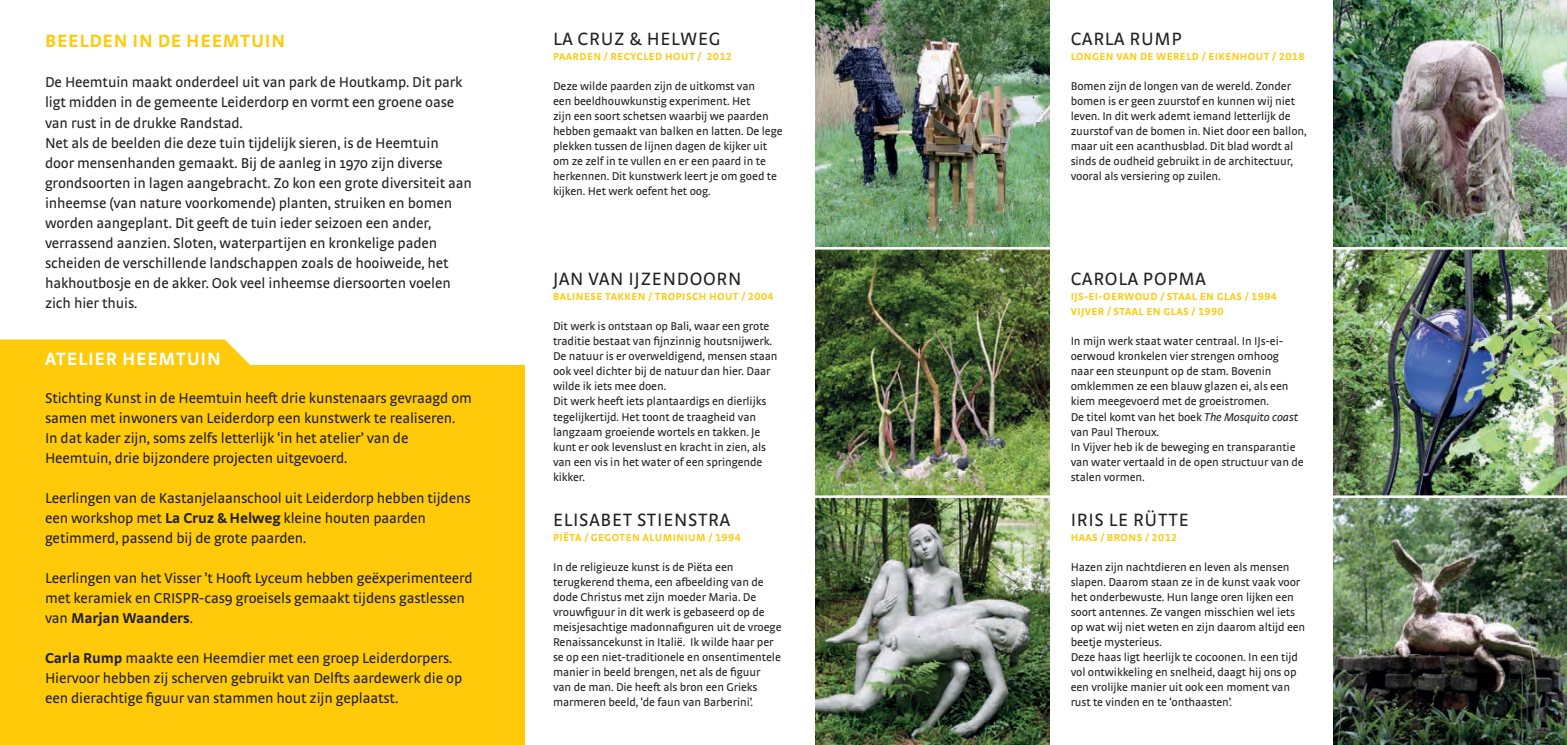
<style>
.page{position:relative;width:1567px;height:745px;background:#fff}
.page>*{position:absolute;margin:0;border:0;box-sizing:border-box;transform-origin:0 0}
.t1{font:18.75px "Strada TF";letter-spacing:.04em;color:#231f20}
.t2{font:700 18.75px "Strada TF";letter-spacing:.04em;color:#feca0a}
.t3{font:700 18.75px "Strada TF";letter-spacing:.04em;color:#fff}
.t4{font:15px/20px "Strada";letter-spacing:-.01em;color:#231f20}
.t5{font:11.88px/15px "Strada";letter-spacing:-.01em;color:#231f20}
.t6{font:700 10.62px/15px "Strada TF";letter-spacing:.04em;color:#feca0a}
.s1{font-weight:700}
.s2{font-style:italic}
</style>
<div class="page">
<svg style="left:0;top:339px;width:250px;height:26px;background:#fecd1a"></svg>
<div style="left:0;top:365px;width:524px;height:379px;background:#feca0a"></div>
<img style="left:1333px;top:249px;width:233px;height:246px">
<img style="left:815px;top:0;width:234px;height:247px">
<img style="left:815px;top:249px;width:234px;height:246px">
<img style="left:815px;top:497px;width:234px;height:247px">
<img style="left:1333px;top:0;width:233px;height:247px">
<img style="left:1333px;top:497px;width:233px;height:247px">
<h1 class="t2" style="left:45px;top:30px;width:242px">BEELDEN IN DE HEEMTUIN</h1>
<p class="t4" style="left:45px;top:72px;width:428px">De Heemtuin maakt onderdeel uit van park de Houtkamp. Dit park ligt midden in de gemeente Leiderdorp en vormt een groene oase van rust in de drukke Randstad.<br>Net als de beelden die deze tuin tijdelijk sieren, is de Heemtuin<br>door mensenhanden gemaakt. Bij de aanleg in 1970 zijn diverse grondsoorten in lagen aangebracht. Zo kon een grote diversiteit aan inheemse (van nature voorkomende) planten, struiken en bomen worden aangeplant. Dit geeft de tuin ieder seizoen een ander, verrassend aanzien. Sloten, waterpartijen en kronkelige paden scheiden de verschillende landschappen zoals de hooiweide, het hakhoutbosje en de akker. Ook veel inheemse diersoorten voelen zich hier thuis.</p>
<h1 class="t3" style="left:45px;top:347px;width:177px">ATELIER HEEMTUIN</h1>
<p class="t4" style="left:45px;top:387px;width:428px">Stichting Kunst in de Heemtuin heeft drie kunstenaars gevraagd om samen met inwoners van Leiderdorp een kunstwerk te realiseren.<br>In dat kader zijn, soms zelfs letterlijk ‘in het atelier’ van de Heemtuin, drie bijzondere projecten uitgevoerd.</p>
<p class="t4" style="left:45px;top:487px;width:427px">Leerlingen van de Kastanjelaanschool uit Leiderdorp hebben tijdens een workshop met <span class="s1">La Cruz &amp; Helweg</span> kleine houten paarden getimmerd, passend bij de grote paarden.</p>
<p class="t4" style="left:45px;top:567px;width:429px">Leerlingen van het Visser ’t Hooft Lyceum hebben geëxperimenteerd met keramiek en CRISPR-cas9 groeisels gemaakt tijdens gastlessen van <span class="s1">Marjan Waanders</span>.</p>
<p class="t4" style="left:45px;top:647px;width:419px"><span class="s1">Carla Rump</span> maakte een Heemdier met een groep Leiderdorpers.<br>Hiervoor hebben zij scherven gebruikt van Delfts aardewerk die op een dierachtige figuur van stammen hout zijn geplaatst.</p>
<h1 class="t1" style="left:553px;top:28px;width:169px">LA CRUZ &amp; HELWEG</h1>
<p class="t6" style="left:553px;top:49px;width:180px">PAARDEN / RECYCLED HOUT / 2012</p>
<p class="t5" style="left:553px;top:78px;width:231px">Deze wilde paarden zijn de uitkomst van<br>een beeldhouwkunstig experiment. Het<br>zijn een soort schetsen waarbij we paarden hebben gemaakt van balken en latten. De lege plekken tussen de lijnen dagen de kijker uit om ze zelf in te vullen en er een paard in te herkennen. Dit kunstwerk leert je om goed te kijken. Het werk oefent het oog.</p>
<h1 class="t1" style="left:553px;top:268px;width:190px">JAN VAN IJZENDOORN</h1>
<p class="t6" style="left:553px;top:289px;width:222px">BALINESE TAKKEN / TROPISCH HOUT / 2004</p>
<p class="t5" style="left:553px;top:318px;width:226px">Dit werk is ontstaan op Bali, waar een grote traditie bestaat van fijnzinnig houtsnijwerk.<br>De natuur is er overweldigend, mensen staan ook veel dichter bij de natuur dan hier. Daar wilde ik iets mee doen.<br>Dit werk heeft iets plantaardigs en dierlijks tegelijkertijd. Het toont de traagheid van langzaam groeiende wortels en takken. Je kunt er ook levenslust en kracht in zien, als van een vis in het water of een springende kikker.</p>
<h1 class="t1" style="left:553px;top:508px;width:179px">ELISABET STIENSTRA</h1>
<p class="t6" style="left:553px;top:529px;width:189px">PIËTA / GEGOTEN ALUMINIUM / 1994</p>
<p class="t5" style="left:553px;top:558px;width:230px">In de religieuze kunst is de Piëta een terugkerend thema, een afbeelding van de dode Christus met zijn moeder Maria. De vrouwfiguur in dit werk is gebaseerd op de meisjesachtige madonnafiguren uit de vroege Renaissancekunst in Italië. Ik wilde haar per se op een niet-traditionele en onsentimentele manier in beeld brengen, net als de figuur van de man. Die heeft als bron een Grieks marmeren beeld, ‘de faun van Barberini’.</p>
<h1 class="t1" style="left:1070px;top:28px;width:113px">CARLA RUMP</h1>
<p class="t6" style="left:1070px;top:49px;width:235px">LONGEN VAN DE WERELD / EIKENHOUT / 2018</p>
<p class="t5" style="left:1070px;top:78px;width:237px">Bomen zijn de longen van de wereld. Zonder bomen is er geen zuurstof en kunnen wij niet leven. In dit werk ademt iemand letterlijk de zuurstof van de bomen in. Niet door een ballon, maar uit een acanthusblad. Dit blad wordt al sinds de oudheid gebruikt in de architectuur, vooral als versiering op zuilen.</p>
<h1 class="t1" style="left:1070px;top:268px;width:137px">CAROLA POPMA</h1>
<p class="t6" style="left:1070px;top:289px;width:208px">IJS-EI-OERWOUD / STAAL EN GLAS / 1994<br>VIJVER / STAAL EN GLAS / 1990</p>
<p class="t5" style="left:1070px;top:333px;width:234px">In mijn werk staat water centraal. In IJs-ei&shy;oerwoud kronkelen vier strengen omhoog naar een steunpunt op de stam. Bovenin omklemmen ze een blauw glazen ei, als een kiem meegevoerd met de groeistromen.<br>De titel komt van het boek <span class="s2">The Mosquito coast </span>van Paul Theroux.<br>In Vijver heb ik de beweging en transparantie van water vertaald in de open structuur van de stalen vormen.</p>
<h1 class="t1" style="left:1070px;top:508px;width:119px">IRIS LE RÜTTE</h1>
<p class="t6" style="left:1070px;top:529px;width:108px">HAAS / BRONS / 2012</p>
<p class="t5" style="left:1070px;top:558px;width:236px">Hazen zijn nachtdieren en leven als mensen slapen. Daarom staan ze in de kunst vaak voor het onderbewuste. Hun lange oren lijken een soort antennes. Ze vangen misschien wel iets op wat wij niet weten en zijn daarom altijd een beetje mysterieus.<br>Deze haas ligt heerlijk te cocoonen. In een tijd vol ontwikkeling en snelheid, daagt hij ons op een vrolijke manier uit ook een moment van rust te vinden en te ‘onthaasten’.</p>
</div>
